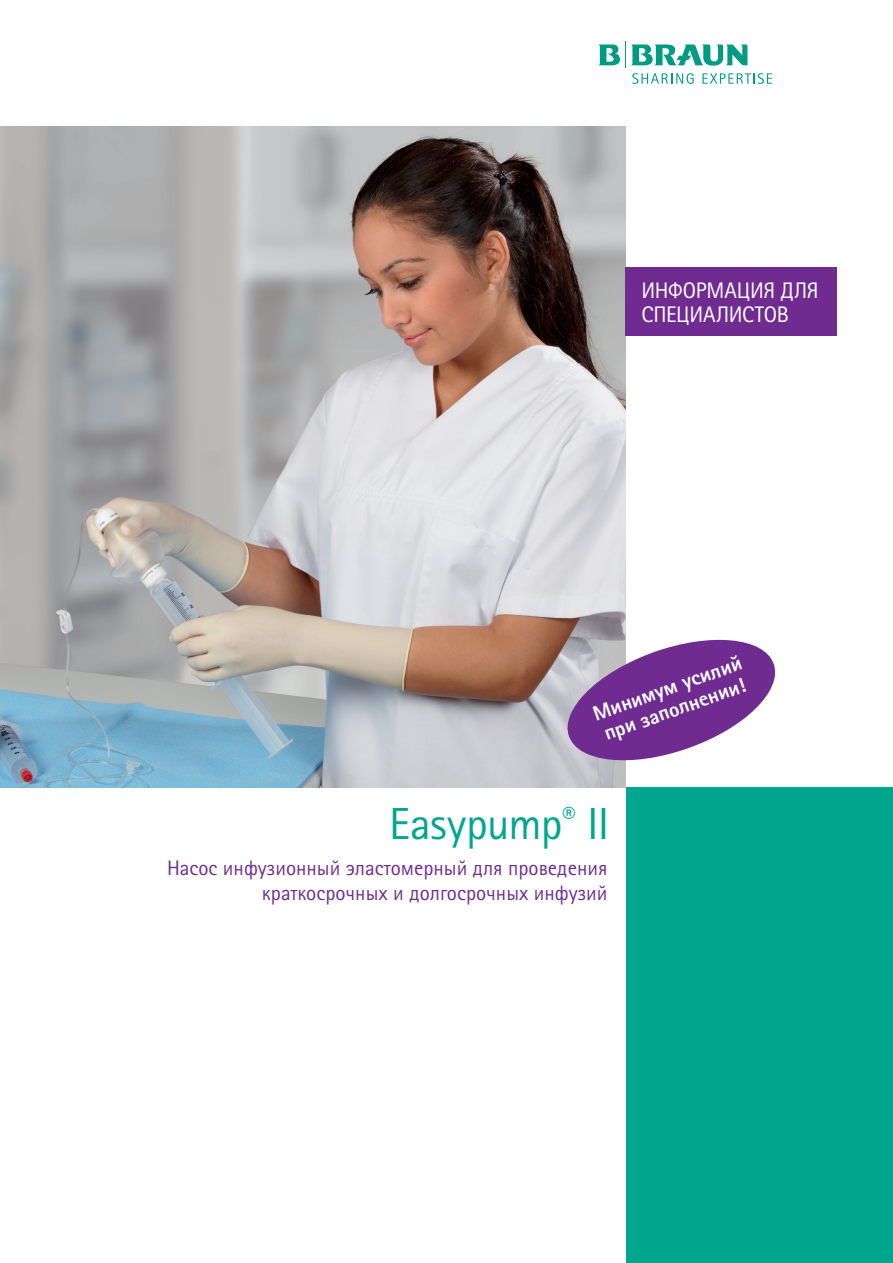
<style>
.page{position:relative;width:893px;height:1263px;background:#fff}
.page>*{position:absolute;margin:0;border:0;box-sizing:border-box;transform-origin:0 0}
.t1{font:45px "Rotis Sans Serif Pro Cyr";letter-spacing:-.015em;color:#00a78e}
.t2{font:22.5px/24px "Rotis Sans Serif Pro Cyr";letter-spacing:-.015em;color:#fff}
.t3{font:21px/25.5px "Rotis Sans Serif Pro Cyr";color:#702b91;text-align:right}
.t4{font:800 20.85px/22px "Rotis Sans Serif Pro Cyr";color:#fff}
</style>
<div class="page">
<div style="left:626px;top:788px;width:267px;height:475px;background:#00a78e"></div>
<img style="left:0;top:126px;width:626px;height:662px">
<div style="left:626px;top:268px;width:211px;height:68px;background:#702b91"></div>
<svg style="left:560px;top:632px;width:216px;height:136px"></svg>
<p class="t2" style="left:641px;top:278px;width:179px">ИНФОРМАЦИЯ ДЛЯ<br>СПЕЦИАЛИСТОВ</p>
<p class="t4" style="left:590px;top:704px;width:158px;rotate:-20deg">Минимум усилий при заполнении!</p>
<h1 class="t1" style="left:389px;top:798px;width:222px">Easypump<sup>®</sup> II</h1>
<p class="t3" style="left:167px;top:855px;width:442px">Насос инфузионный эластомерный для проведения краткосрочных и долгосрочных инфузий</p>
</div>
